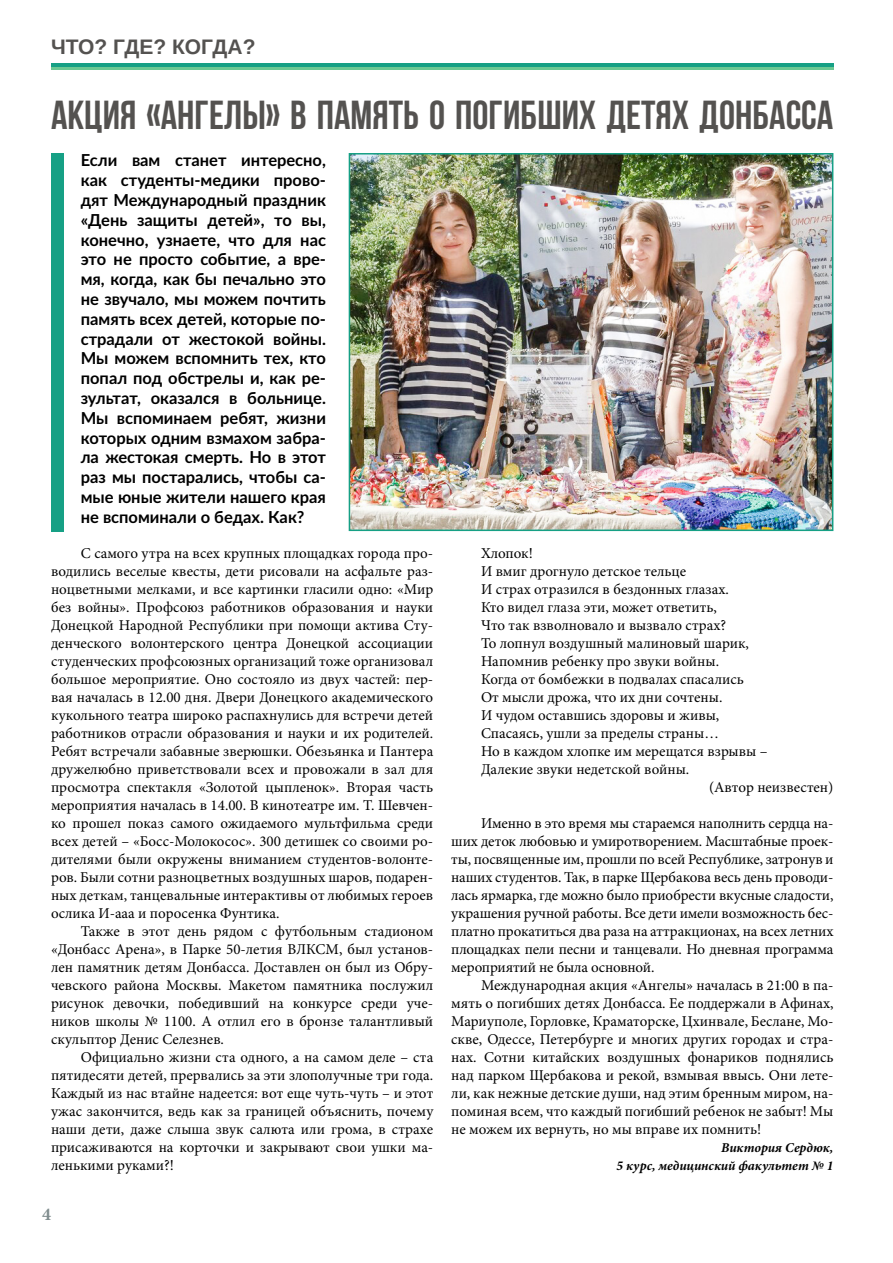
<style>
.page{position:relative;width:893px;height:1263px;background:#fff}
.page>*{position:absolute;margin:0;border:0;box-sizing:border-box;transform-origin:0 0}
.t1{font:700 40.5px "Bebas Neue";color:#545250}
.t2{font:700 21px "Arimo";color:#545250}
.t3{font:700 18px "Minion Pro";color:#7f8c8d}
.t4{font:700 16.5px/19.8px "Lato";color:#000;text-align:justify}
.t5{font:15px/18px "Minion Pro";color:#000;text-align:justify}
.t6{font:italic 700 13.5px/18px "Minion Pro";color:#000;text-align:right}
</style>
<div class="page">
<div style="left:51px;top:63px;width:782px;height:5px;background:#16a085"></div>
<hr style="left:51px;top:68px;width:782px;height:2px;background:#6cc893">
<img style="left:352px;top:156px;width:478px;height:372px">
<div style="left:349px;top:153px;width:484px;height:378px;border:2px solid #16a085"></div>
<div style="left:51px;top:153px;width:13px;height:378px;background:#16a085"></div>
<h2 class="t2" style="left:51px;top:32px;width:206px">ЧТО? ГДЕ? КОГДА?</h2>
<h1 class="t1" style="left:51px;top:93px;width:784px">АКЦИЯ «АНГЕЛЫ» В ПАМЯТЬ О ПОГИБШИХ ДЕТЯХ ДОНБАССА</h1>
<p class="t4" style="left:81px;top:150px;width:247px">Если вам станет интересно, как студенты-медики прово&shy;дят Международный праздник «День защиты детей», то вы, конечно, узнаете, что для нас это не просто событие, а вре&shy;мя, когда, как бы печально это не звучало, мы можем почтить память всех детей, которые по&shy;страдали от жестокой войны.<br>Мы можем вспомнить тех, кто попал под обстрелы и, как ре&shy;зультат, оказался в больнице.<br>Мы вспоминаем ребят, жизни которых одним взмахом забра&shy;ла жестокая смерть. Но в этот раз мы постарались, чтобы са&shy;мые юные жители нашего края не вспоминали о бедах. Как?</p>
<p class="t5" style="left:51px;top:544px;width:384px;text-indent:30px">С самого утра на всех крупных площадках города про&shy;водились веселые квесты, дети рисовали на асфальте раз&shy;ноцветными мелками, и все картинки гласили одно: «Мир без войны». Профсоюз работников образования и науки Донецкой Народной Республики при помощи актива Сту&shy;денческого волонтерского центра Донецкой ассоциации студенческих профсоюзных организаций тоже организовал большое мероприятие. Оно состояло из двух частей: пер&shy;вая началась в 12.00 дня. Двери Донецкого академического кукольного театра широко распахнулись для встречи детей работников отрасли образования и науки и их родителей.<br>Ребят встречали забавные зверюшки. Обезьянка и Пантера дружелюбно приветствовали всех и провожали в зал для просмотра спектакля «Золотой цыпленок». Вторая часть мероприятия началась в 14.00. В кинотеатре им. Т. Шевчен&shy;ко прошел показ самого ожидаемого мультфильма среди всех детей – «Босс-Молокосос». 300 детишек со своими ро&shy;дителями были окружены вниманием студентов-волонте&shy;ров. Были сотни разноцветных воздушных шаров, подарен&shy;ных деткам, танцевальные интерактивы от любимых героев ослика И-ааа и поросенка Фунтика.</p>
<p class="t5" style="left:51px;top:922px;width:384px;text-indent:30px">Также в этот день рядом с футбольным стадионом «Донбасс Арена», в Парке 50-летия ВЛКСМ, был установ&shy;лен памятник детям Донбасса. Доставлен он был из Обру&shy;чевского района Москвы. Макетом памятника послужил рисунок девочки, победивший на конкурсе среди уче&shy;ников школы № 1100. А отлил его в бронзе талантливый скульптор Денис Селезнев.</p>
<p class="t5" style="left:51px;top:1048px;width:384px;text-indent:30px">Официально жизни ста одного, а на самом деле – ста пятидесяти детей, прервались за эти злополучные три года.<br>Каждый из нас втайне надеется: вот еще чуть-чуть – и этот ужас закончится, ведь как за границей объяснить, почему наши дети, даже слыша звук салюта или грома, в страхе присаживаются на корточки и закрывают свои ушки ма&shy;ленькими руками?!</p>
<p class="t3" style="left:42px;top:1202px;width:10px">4</p>
<p class="t5" style="left:481px;top:544px;width:53px">Хлопок!</p>
<p class="t5" style="left:481px;top:562px;width:207px">И вмиг дрогнуло детское тельце</p>
<p class="t5" style="left:481px;top:580px;width:249px">И страх отразился в бездонных глазах.</p>
<p class="t5" style="left:481px;top:598px;width:238px">Кто видел глаза эти, может ответить,</p>
<p class="t5" style="left:481px;top:616px;width:247px">Что так взволновало и вызвало страх?</p>
<p class="t5" style="left:481px;top:634px;width:269px">То лопнул воздушный малиновый шарик,</p>
<p class="t5" style="left:481px;top:652px;width:240px">Напомнив ребенку про звуки войны.</p>
<p class="t5" style="left:481px;top:670px;width:264px">Когда от бомбежки в подвалах спасались</p>
<p class="t5" style="left:481px;top:688px;width:243px">От мысли дрожа, что их дни сочтены.</p>
<p class="t5" style="left:481px;top:706px;width:240px">И чудом оставшись здоровы и живы,</p>
<p class="t5" style="left:481px;top:724px;width:239px">Спасаясь, ушли за пределы страны…</p>
<p class="t5" style="left:481px;top:742px;width:288px">Но в каждом хлопке им мерещатся взрывы –</p>
<p class="t5" style="left:481px;top:760px;width:210px">Далекие звуки недетской войны.</p>
<p class="t5" style="left:709px;top:778px;width:126px">(Автор неизвестен)</p>
<p class="t5" style="left:451px;top:814px;width:384px;text-indent:30px">Именно в это время мы стараемся наполнить сердца на&shy;ших деток любовью и умиротворением. Масштабные проек&shy;ты, посвященные им, прошли по всей Республике, затронув и наших студентов. Так, в парке Щербакова весь день проводи&shy;лась ярмарка, где можно было приобрести вкусные сладости, украшения ручной работы. Все дети имели возможность бес&shy;платно прокатиться два раза на аттракционах, на всех летних площадках пели песни и танцевали. Но дневная программа мероприятий не была основной.</p>
<p class="t5" style="left:451px;top:976px;width:384px;text-indent:30px">Международная акция «Ангелы» началась в 21:00 в па&shy;мять о погибших детях Донбасса. Ее поддержали в Афинах, Мариуполе, Горловке, Краматорске, Цхинвале, Беслане, Мо&shy;скве, Одессе, Петербурге и многих других городах и стра&shy;нах. Сотни китайских воздушных фонариков поднялись над парком Щербакова и рекой, взмывая ввысь. Они лете&shy;ли, как нежные детские души, над этим бренным миром, на&shy;поминая всем, что каждый погибший ребенок не забыт! Мы не можем их вернуть, но мы вправе их помнить!</p>
<p class="t6" style="left:616px;top:1138px;width:218px">Виктория Сердюк,<br>5 курс, медицинский факультет № 1</p>
</div>
